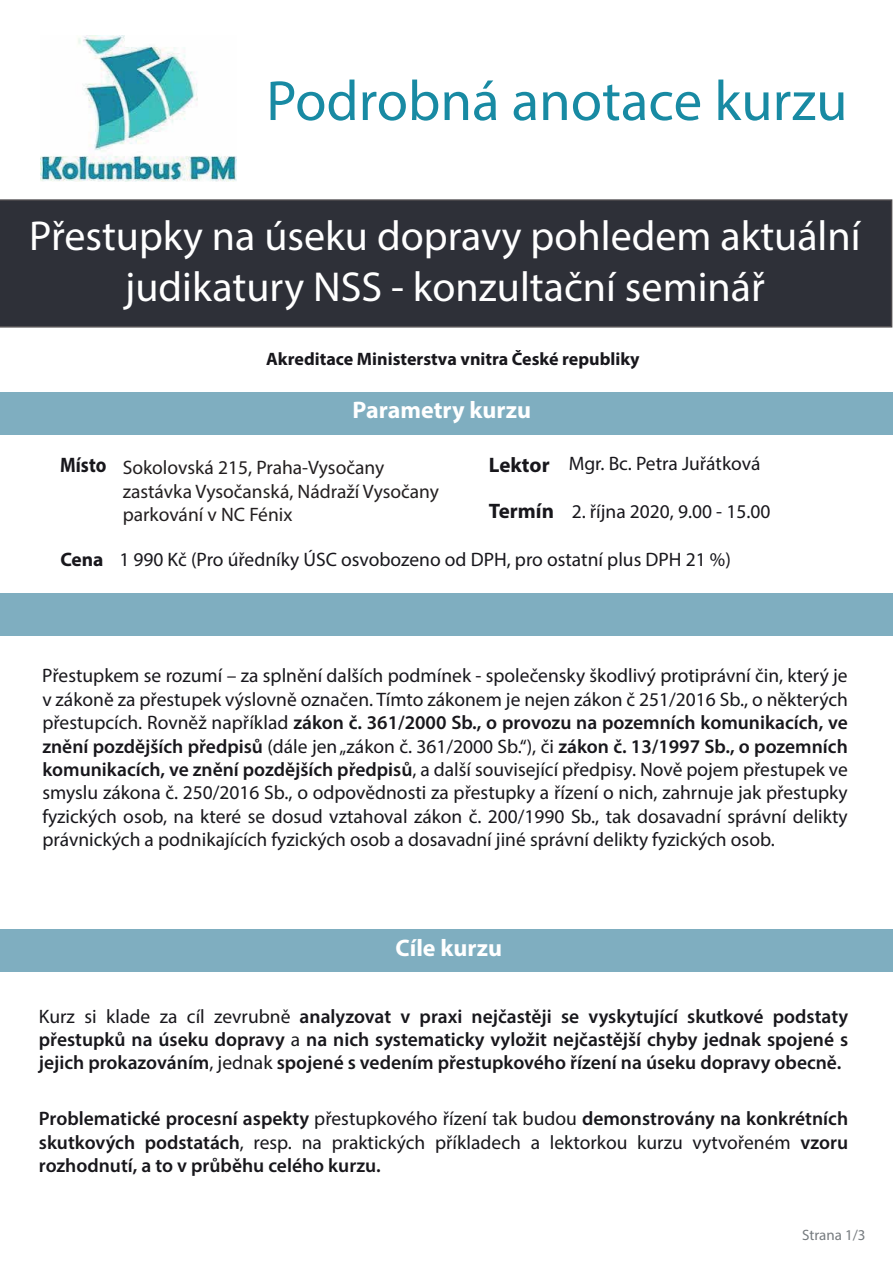
<style>
.page{position:relative;width:893px;height:1263px;background:#fff}
.page>*{position:absolute;margin:0;border:0;box-sizing:border-box;transform-origin:0 0}
.t1{font:57px "Myriad Pro";color:#188aa3}
.t2{font:42px/50.4px "Myriad Pro";color:#fff;text-align:center}
.t3{font:700 24px "Myriad Pro";color:#fff}
.t4{font:700 21px "Myriad Pro";color:#18171c}
.t5{font:700 21px "Myriad Pro";color:#18171c;scale:.88 1}
.t6{font:19.5px/23.4px "Myriad Pro";color:#18171c;text-align:justify}
.t7{font:600 19.5px/23.4px "Myriad Pro";color:#18171c;text-align:justify}
.t8{font:19.5px/23.4px "Myriad Pro";color:#231f20}
.t9{font:700 18px "Myriad Pro";color:#18171c}
.t10{font:15px "Myriad Pro";color:#767b7f}
.s1{font-weight:700}
.s2{font-weight:600}
.s3{font-weight:400}
</style>
<div class="page">
<div style="left:0;top:199px;width:892px;height:129px;background:#2e3038"></div>
<div style="left:0;top:392px;width:893px;height:42px;background:#7faec0"></div>
<div style="left:0;top:593px;width:893px;height:42px;background:#7faec0"></div>
<div style="left:0;top:929px;width:892px;height:42px;background:#7faec0"></div>
<img style="left:41px;top:36px;width:195px;height:146px">
<h1 class="t1" style="left:266px;top:66px;width:583px">Podrobná anotace kurzu</h1>
<h2 class="t2" style="left:29px;top:210px;width:833px">Přestupky na úseku dopravy pohledem aktuální judikatury NSS - konzultační seminář</h2>
<p class="t9" style="left:266px;top:347px;width:375px">Akreditace Ministerstva vnitra České republiky</p>
<p class="t3" style="left:353px;top:394px;width:180px">Parametry kurzu</p>
<p class="t5" style="left:60px;top:451px;width:54px">Místo</p>
<p class="t4" style="left:489px;top:451px;width:62px">Lektor</p>
<p class="t4" style="left:489px;top:498px;width:67px">Termín</p>
<p class="t8" style="left:123px;top:456px;width:318px">Sokolovská 215, Praha-Vysočany zastávka Vysočanská, Nádraží Vysočany parkování v NC Fénix</p>
<p class="t6" style="left:569px;top:452px;width:193px">Mgr. Bc. Petra Juřátková</p>
<p class="t6" style="left:572px;top:500px;width:200px">2. října 2020, 9.00 - 15.00</p>
<p class="t6" style="left:60px;top:548px;width:672px"><span class="s1">Cena</span> 1 990 Kč (Pro úředníky ÚSC osvobozeno od DPH, pro ostatní plus DPH 21 %)</p>
<p class="t6" style="left:42px;top:664px;width:807px">Přestupkem se rozumí – za splnění dalších podmínek - společensky škodlivý protiprávní čin, který je v zákoně za přestupek výslovně označen. Tímto zákonem je nejen zákon č 251/2016 Sb., o některých přestupcích. Rovněž například <span class="s2">zákon č. 361/2000 Sb., o provozu na pozemních komunikacích, ve znění pozdějších předpisů</span> (dále jen„zákon č. 361/2000 Sb.“), či <span class="s2">zákon č. 13/1997 Sb., o pozemních komunikacích, ve znění pozdějších předpisů</span>, a další související předpisy. Nově pojem přestupek ve smyslu zákona č. 250/2016 Sb., o odpovědnosti za přestupky a řízení o nich, zahrnuje jak přestupky fyzických osob, na které se dosud vztahoval zákon č. 200/1990 Sb., tak dosavadní správní delikty právnických a podnikajících fyzických osob a dosavadní jiné správní delikty fyzických osob.</p>
<p class="t3" style="left:396px;top:932px;width:108px">Cíle kurzu</p>
<p class="t7" style="left:39px;top:1004px;width:811px"><span class="s3">Kurz si klade za cíl zevrubně</span> analyzovat v praxi nejčastěji se vyskytující skutkové podstaty přestupků na úseku dopravy <span class="s3">a</span> na nich systematicky vyložit nejčastější chyby jednak spojené s jejich prokazováním<span class="s3">, jednak</span> spojené s vedením přestupkového řízení na úseku dopravy obecně.</p>
<p class="t7" style="left:39px;top:1106px;width:811px">Problematické procesní aspekty <span class="s3">přestupkového řízení tak budou</span> demonstrovány na konkrétních skutkových podstatách<span class="s3">, resp. na praktických příkladech a lektorkou kurzu vytvořeném</span> vzoru rozhodnutí, a to v průběhu celého kurzu.</p>
<p class="t10" style="left:802px;top:1225px;width:65px">Strana 1/3</p>
</div>
